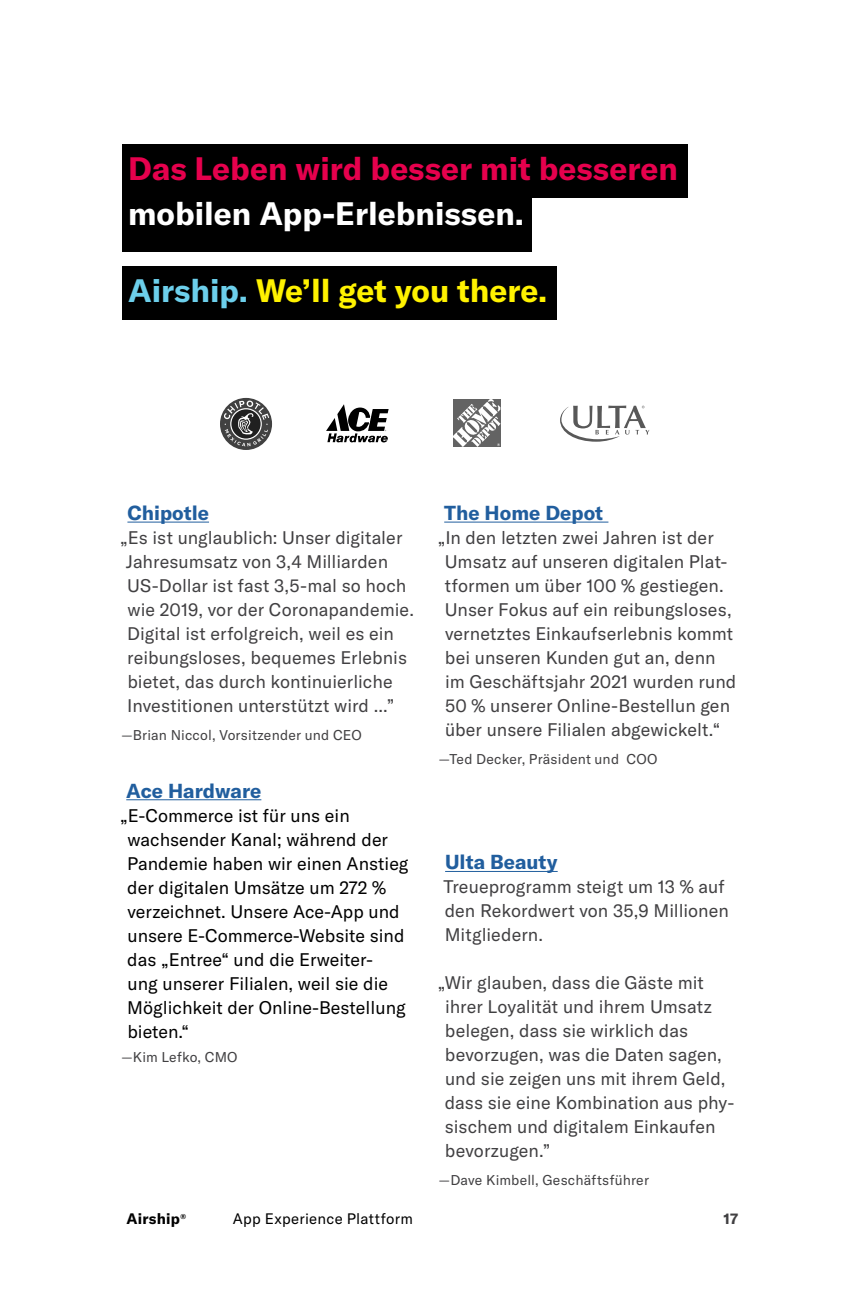
<style>
.page{position:relative;width:864px;height:1296px;background:#fff}
.page>*{position:absolute;margin:0;border:0;box-sizing:border-box;transform-origin:0 0}
.t1{font:700 32px "GT America";color:#e6004d}
.t2{font:700 32px "GT America";color:#fff200}
.t3{font:700 32px "GT America";color:#fff}
.t4{font:700 20px "GT America";color:#215e9e}
.t5{font:18px/24px "GT America";letter-spacing:.005em;color:#414042}
.t6{font:18px/24px "GT America";color:#000}
.t7{font:15px "GT America";letter-spacing:.015em;color:#000}
.t8{font:700 15px "GT America";letter-spacing:.015em;color:#000}
.t9{font:700 15px "GT America";color:#414042}
.t10{font:14px "GT America";letter-spacing:.015em;color:#414042}
.s1{color:#6ccfeb}
</style>
<div class="page">
<div style="left:122px;top:266px;width:435px;height:54px;background:#000"></div>
<div style="left:122px;top:144px;width:566px;height:54px;background:#000"></div>
<div style="left:122px;top:198px;width:410px;height:54px;background:#000"></div>
<hr style="left:127px;top:522px;width:82px;height:1px;background:#215e9e">
<hr style="left:126px;top:799px;width:135px;height:1px;background:#215e9e">
<hr style="left:444px;top:522px;width:164px;height:1px;background:#215e9e">
<hr style="left:445px;top:871px;width:113px;height:1px;background:#215e9e">
<svg style="left:220px;top:398px;width:52px;height:52px"></svg>
<svg style="left:224px;top:401px;width:45px;height:45px;background:#6c6c6c"></svg>
<svg style="left:326px;top:404px;width:63px;height:38px"></svg>
<svg style="left:453px;top:399px;width:47px;height:48px"></svg>
<svg style="left:560px;top:406px;width:89px;height:36px"></svg>
<h1 class="t1" style="left:128px;top:148px;width:551px">Das Leben wird besser mit besseren</h1>
<h1 class="t3" style="left:128px;top:194px;width:397px">mobilen App-Erlebnissen.</h1>
<h1 class="t2" style="left:128px;top:270px;width:421px"><span class="s1">Airship.</span> We’ll get you there.</h1>
<p class="t4" style="left:127px;top:501px;width:83px">Chipotle</p>
<p class="t5" style="left:126px;top:526px;width:290px;text-indent:-6px">„Es ist unglaublich: Unser digitaler Jahresumsatz von 3,4 Milliarden US-Dollar ist fast 3,5-mal so hoch wie 2019, vor der Coronapandemie.<br>Digital ist erfolgreich, weil es ein reibungsloses, bequemes Erlebnis bietet, das durch kontinuierliche Investitionen unterstützt wird ...”</p>
<p class="t10" style="left:121px;top:727px;width:242px">—Brian Niccol, Vorsitzender und CEO</p>
<p class="t4" style="left:126px;top:778px;width:137px">Ace Hardware</p>
<p class="t6" style="left:127px;top:803px;width:283px;text-indent:-7px">„E-Commerce ist für uns ein wachsender Kanal; während der<br>Pandemie haben wir einen Anstieg der digitalen Umsätze um 272 % verzeichnet. Unsere Ace-App und unsere E-Commerce-Website sind das „Entree“ und die Erweiter-<br>ung unserer Filialen, weil sie die<br>Möglichkeit der Online-Bestellung bieten.“</p>
<p class="t10" style="left:121px;top:1049px;width:118px">—Kim Lefko, CMO</p>
<p class="t4" style="left:444px;top:501px;width:161px">The Home Depot</p>
<p class="t5" style="left:445px;top:526px;width:293px;text-indent:-7px">„In den letzten zwei Jahren ist der Umsatz auf unseren digitalen Plat&shy;tformen um über 100 % gestiegen.<br>Unser Fokus auf ein reibungsloses, vernetztes Einkaufserlebnis kommt bei unseren Kunden gut an, denn im Geschäftsjahr 2021 wurden rund 50 % unserer Online-Bestellun gen über unsere Filialen abgewickelt.“</p>
<p class="t10" style="left:439px;top:751px;width:220px">—Ted Decker, Präsident und COO</p>
<p class="t4" style="left:445px;top:850px;width:114px">Ulta Beauty</p>
<p class="t5" style="left:444px;top:875px;width:287px">Treueprogramm steigt um 13 % auf den Rekordwert von 35,9 Millionen<br>Mitgliedern.</p>
<p class="t5" style="left:445px;top:971px;width:291px;text-indent:-7px">„Wir glauben, dass die Gäste mit ihrer Loyalität und ihrem Umsatz belegen, dass sie wirklich das bevorzugen, was die Daten sagen, und sie zeigen uns mit ihrem Geld, dass sie eine Kombination aus phy&shy;sischem und digitalem Einkaufen bevorzugen.”</p>
<p class="t10" style="left:439px;top:1172px;width:212px">—Dave Kimbell, Geschäftsführer</p>
<p class="t8" style="left:127px;top:1209px;width:61px">Airship<sup>®</sup></p>
<p class="t7" style="left:233px;top:1210px;width:182px">App Experience Plattform</p>
<p class="t9" style="left:724px;top:1209px;width:16px">17</p>
</div>
